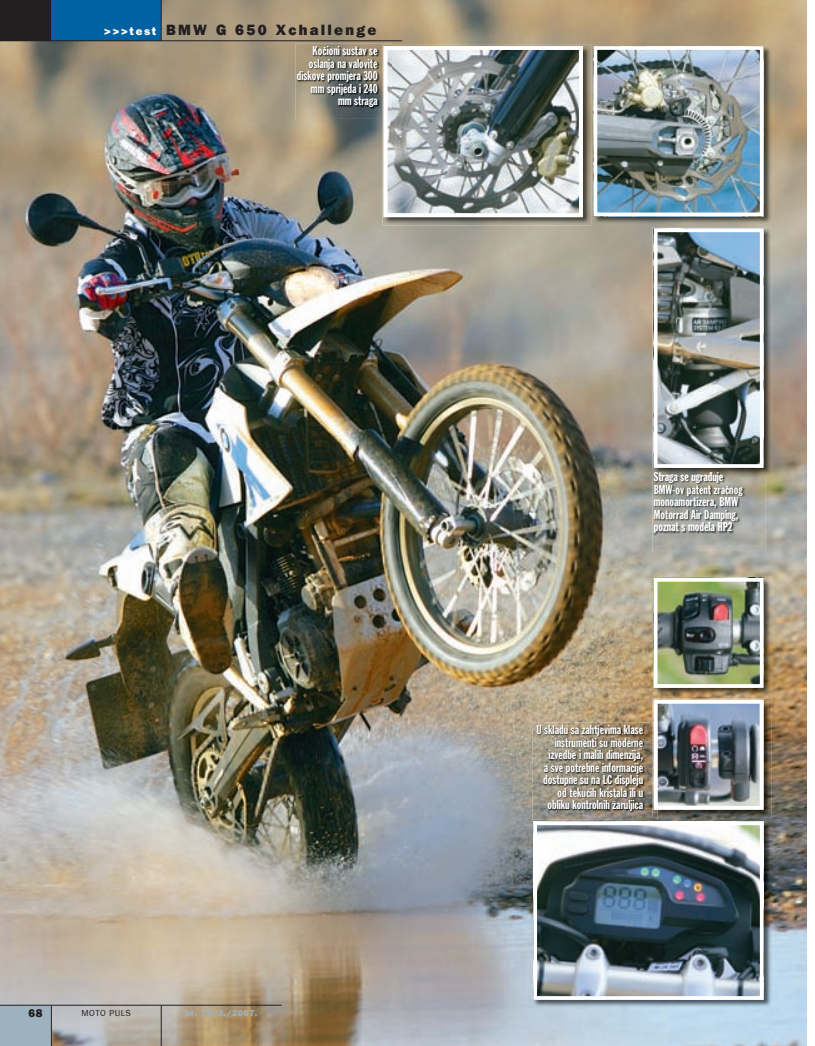
<style>
.page{position:relative;width:815px;height:1046px;background:#fff}
.page>*{position:absolute;margin:0;border:0;box-sizing:border-box;transform-origin:0 0}
.t1{font:800 15px "Franklin Gothic";letter-spacing:.15em;color:#231f20}
.t2{font:12.5px/12.5px "Franklin Gothic Extra Cond";color:#fff;text-align:right}
.t3{font:800 11.25px "Franklin Gothic";color:#231f20}
.t4{font:800 8.75px "Franklin Gothic";letter-spacing:.05em;color:#9db2be}
.t5{font:8.75px "Franklin Gothic";letter-spacing:.05em;color:#231f20}
.s1{font-size:11.25px;color:#fff}
</style>
<div class="page">
<img style="left:0;top:0;width:807px;height:1045px">
<img style="left:382px;top:45px;width:390px;height:180px">
<img style="left:384px;top:46px;width:199px;height:171px">
<img style="left:599px;top:51px;width:160px;height:160px">
<div style="left:594px;top:46px;width:170px;height:170px;border:4px solid #fff"></div>
<img style="left:532px;top:820px;width:240px;height:187px">
<img style="left:538px;top:826px;width:221px;height:168px">
<div style="left:533px;top:821px;width:231px;height:178px;border:4px solid #fff"></div>
<img style="left:652px;top:576px;width:120px;height:120px">
<img style="left:659px;top:583px;width:100px;height:99px">
<div style="left:654px;top:578px;width:110px;height:109px;border:4px solid #fff"></div>
<img style="left:652px;top:698px;width:120px;height:119px">
<img style="left:654px;top:699px;width:110px;height:110px">
<img style="left:652px;top:227px;width:120px;height:249px">
<img style="left:659px;top:233px;width:100px;height:230px">
<div style="left:654px;top:228px;width:110px;height:240px;border:4px solid #fff"></div>
<img style="left:295px;top:43px;width:97px;height:76px">
<img style="left:382px;top:45px;width:10px;height:74px">
<img style="left:384px;top:46px;width:8px;height:73px">
<img style="left:652px;top:476px;width:114px;height:75px">
<img style="left:652px;top:469px;width:114px;height:7px">
<img style="left:533px;top:722px;width:125px;height:97px">
<img style="left:652px;top:722px;width:6px;height:95px">
<img style="left:654px;top:722px;width:4px;height:87px">
<div style="left:0;top:1005px;width:51px;height:40px;background:#9db2be"></div>
<div style="left:0;top:0;width:51px;height:41px;background:#231f20"></div>
<div style="left:51px;top:0;width:110px;height:41px;background:#0062a3"></div>
<hr style="left:0;top:41px;width:402px;height:1px;background:#231f20">
<hr style="left:161px;top:0;width:1px;height:41px;background:#231f20">
<hr style="left:51px;top:1005px;width:1px;height:40px;background:#231f20">
<hr style="left:161px;top:1005px;width:1px;height:40px;background:#231f20">
<hr style="left:0;top:1004px;width:282px;height:1px;background:#231f20">
<p class="t1" style="left:104px;top:24px;width:274px"><span class="s1">&gt;&gt;&gt;test</span> BMW G 650 Xchallenge</p>
<p class="t2" style="left:297px;top:45px;width:82px">Kočioni sustav se oslanja na valovite diskove promjera 300 mm sprijeda i 240 mm straga</p>
<p class="t3" style="left:28px;top:1008px;width:16px">68</p>
<p class="t5" style="left:82px;top:1010px;width:51px">MOTO PULS</p>
<p class="t4" style="left:185px;top:1010px;width:74px">br. 75/3./2007.</p>
<p class="t2" style="left:654px;top:471px;width:90px;text-align:left">Straga se ugrađuje<br>BMW-ov patent zračnog monoamortizera, BMW<br>Motorrad Air Damping, poznat s modela HP2</p>
<p class="t2" style="left:536px;top:724px;width:108px">U skladu sa zahtjevima klase instrumenti su moderne izvedbe i malih dimenzija,<br>a sve potrebne informacije dostupne su na LC displeju od tekućih kristala ili u obliku kontrolnih žaruljica</p>
</div>
